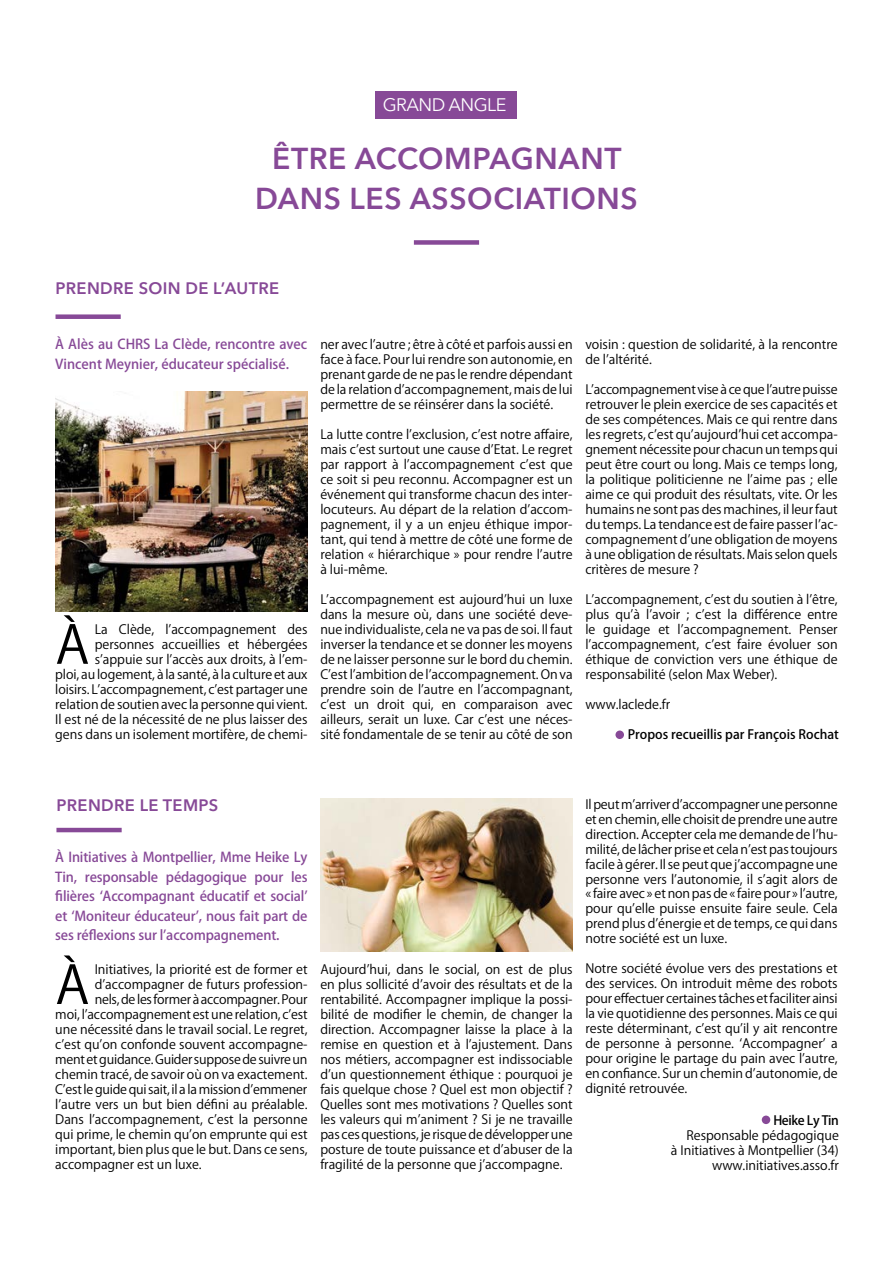
<style>
.page{position:relative;width:893px;height:1263px;background:#fff}
.page>*{position:absolute;margin:0;border:0;box-sizing:border-box;transform-origin:0 0}
.t1{font:52.05px "Koz Go Pro";color:#000}
.t2{font:600 30px/40.5px "Avenir Next LT Pro";letter-spacing:.02em;color:#874997;text-align:center}
.t3{font:18px "Avenir Next LT Pro";letter-spacing:-.03em;color:#fff}
.t4{font:600 16.5px "Avenir Next LT Pro";letter-spacing:.02em;color:#874997}
.t5{font:500 13.5px/19.5px "Koz Go Pro";color:#874997;text-align:justify}
.t6{font:12.75px/15px "Koz Go Pro";color:#000;text-align:justify}
.t7{font:12.75px "Koz Go Pro";letter-spacing:-.02em;color:#000}
.t8{font:500 12.75px "Koz Go Pro";color:#000}
.t9{font:500 12.75px "Koz Go Pro";letter-spacing:-.03em;color:#000}
</style>
<div class="page">
<hr style="left:56px;top:828px;width:66px;height:4px;background:#874997">
<img style="left:320px;top:798px;width:253px;height:154px">
<div style="left:762px;top:1115px;width:8px;height:9px;background:#874997;border-radius:50%"></div>
<div style="left:376px;top:91px;width:141px;height:28px;background:#874997"></div>
<div style="left:414px;top:240px;width:65px;height:5px;background:#874997"></div>
<div style="left:56px;top:314px;width:65px;height:5px;background:#874997"></div>
<img style="left:55px;top:391px;width:252px;height:220px">
<div style="left:615px;top:730px;width:9px;height:9px;background:#874997;border-radius:50%"></div>
<h3 class="t3" style="left:383px;top:94px;width:125px">GRAND ANGLE</h3>
<h2 class="t2" style="left:255px;top:138px;width:384px">ÊTRE ACCOMPAGNANT<br>DANS LES ASSOCIATIONS</h2>
<p class="t4" style="left:56px;top:278px;width:225px">PRENDRE SOIN DE L’AUTRE</p>
<p class="t5" style="left:55px;top:335px;width:254px">À Alès au CHRS La Clède, rencontre avec<br>Vincent Meynier, éducateur spécialisé.</p>
<h1 class="t1" style="left:55px;top:611px;width:36px">À</h1>
<p class="t6" style="left:55px;top:622px;width:254px;text-align:right">La Clède, l’accompagnement des personnes accueillies et hébergées s’appuie sur l’accès aux droits, à l’em-<br>ploi, au logement, à la santé, à la culture et aux loisirs. L’accompagnement, c’est partager une relation de soutien avec la personne qui vient.<br>Il est né de la nécessité de ne plus laisser des gens dans un isolement mortifère, de chemi-</p>
<p class="t6" style="left:320px;top:337px;width:254px">ner avec l’autre ; être à côté et parfois aussi en face à face. Pour lui rendre son autonomie, en prenant garde de ne pas le rendre dépendant de la relation d’accompagnement, mais de lui permettre de se réinsérer dans la société.</p>
<p class="t6" style="left:320px;top:427px;width:254px">La lutte contre l’exclusion, c’est notre affaire, mais c’est surtout une cause d’Etat. Le regret par rapport à l’accompagnement c’est que ce soit si peu reconnu. Accompagner est un événement qui transforme chacun des inter&shy;locuteurs. Au départ de la relation d’accom&shy;pagnement, il y a un enjeu éthique impor&shy;tant, qui tend à mettre de côté une forme de relation « hiérarchique » pour rendre l’autre à lui-même.</p>
<p class="t6" style="left:320px;top:592px;width:254px">L’accompagnement est aujourd’hui un luxe dans la mesure où, dans une société deve&shy;nue individualiste, cela ne va pas de soi. Il faut inverser la tendance et se donner les moyens de ne laisser personne sur le bord du chemin.<br>C’est l’ambition de l’accompagnement. On va prendre soin de l’autre en l’accompagnant, c’est un droit qui, en comparaison avec ailleurs, serait un luxe. Car c’est une néces&shy;sité fondamentale de se tenir au côté de son</p>
<p class="t6" style="left:585px;top:337px;width:254px">voisin : question de solidarité, à la rencontre de l’altérité.</p>
<p class="t6" style="left:585px;top:382px;width:254px">L’accompagnement vise à ce que l’autre puisse retrouver le plein exercice de ses capacités et de ses compétences. Mais ce qui rentre dans les regrets, c’est qu’aujourd’hui cet accompa&shy;gnement nécessite pour chacun un temps qui peut être court ou long. Mais ce temps long, la politique politicienne ne l’aime pas ; elle aime ce qui produit des résultats, vite. Or les humains ne sont pas des machines, il leur faut du temps. La tendance est de faire passer l’ac&shy;compagnement d’une obligation de moyens à une obligation de résultats. Mais selon quels critères de mesure ?</p>
<p class="t6" style="left:585px;top:592px;width:254px">L’accompagnement, c’est du soutien à l’être, plus qu’à l’avoir ; c’est la différence entre le guidage et l’accompagnement. Penser l’accompagnement, c’est faire évoluer son éthique de conviction vers une éthique de responsabilité (selon Max Weber).</p>
<p class="t6" style="left:585px;top:697px;width:86px">www.laclede.fr</p>
<p class="t8" style="left:628px;top:726px;width:213px">Propos recueillis par François Rochat</p>
<p class="t4" style="left:56px;top:795px;width:163px">PRENDRE LE TEMPS</p>
<p class="t5" style="left:55px;top:848px;width:254px">À Initiatives à Montpellier, Mme Heike Ly Tin, responsable pédagogique pour les filières ‘Accompagnant éducatif et social’ et ‘Moniteur éducateur’, nous fait part de ses réflexions sur l’accompagnement.</p>
<h1 class="t1" style="left:55px;top:951px;width:36px">À</h1>
<p class="t6" style="left:95px;top:962px;width:214px">Initiatives, la priorité est de former et</p>
<p class="t6" style="left:95px;top:977px;width:214px">d’accompagner de futurs profession-</p>
<p class="t7" style="left:95px;top:991px;width:214px">nels, de les former à accompagner. Pour</p>
<p class="t6" style="left:55px;top:1007px;width:254px">moi, l’accompagnement est une relation, c’est</p>
<p class="t6" style="left:55px;top:1022px;width:254px">une nécessité dans le travail social. Le regret,</p>
<p class="t6" style="left:55px;top:1037px;width:254px">c’est qu’on confonde souvent accompagne-</p>
<p class="t7" style="left:55px;top:1051px;width:254px">ment et guidance. Guider suppose de suivre un</p>
<p class="t6" style="left:55px;top:1067px;width:254px">chemin tracé, de savoir où on va exactement.</p>
<p class="t6" style="left:55px;top:1082px;width:254px">C’est le guide qui sait, il a la mission d’emmener</p>
<p class="t6" style="left:55px;top:1097px;width:254px">l’autre vers un but bien défini au préalable.</p>
<p class="t6" style="left:55px;top:1112px;width:254px">Dans l’accompagnement, c’est la personne</p>
<p class="t6" style="left:55px;top:1127px;width:254px">qui prime, le chemin qu’on emprunte qui est</p>
<p class="t6" style="left:55px;top:1142px;width:254px">important, bien plus que le but. Dans ce sens,</p>
<p class="t6" style="left:55px;top:1157px;width:148px">accompagner est un luxe.</p>
<p class="t6" style="left:320px;top:962px;width:254px">Aujourd’hui, dans le social, on est de plus en plus sollicité d’avoir des résultats et de la rentabilité. Accompagner implique la possi&shy;bilité de modifier le chemin, de changer la direction. Accompagner laisse la place à la remise en question et à l’ajustement. Dans nos métiers, accompagner est indissociable d’un questionnement éthique : pourquoi je fais quelque chose ? Quel est mon objectif ?<br>Quelles sont mes motivations ? Quelles sont les valeurs qui m’animent ? Si je ne travaille pas ces questions, je risque de développer une posture de toute puissance et d’abuser de la fragilité de la personne que j’accompagne.</p>
<p class="t6" style="left:585px;top:797px;width:254px">Il peut m’arriver d’accompagner une personne et en chemin, elle choisit de prendre une autre direction. Accepter cela me demande de l’hu&shy;milité, de lâcher prise et cela n’est pas toujours facile à gérer. Il se peut que j’accompagne une personne vers l’autonomie, il s’agit alors de « faire avec » et non pas de « faire pour » l’autre, pour qu’elle puisse ensuite faire seule. Cela prend plus d’énergie et de temps, ce qui dans notre société est un luxe.</p>
<p class="t6" style="left:585px;top:962px;width:254px">Notre société évolue vers des prestations et des services. On introduit même des robots pour effectuer certaines tâches et faciliter ainsi la vie quotidienne des personnes. Mais ce qui reste déterminant, c’est qu’il y ait rencontre de personne à personne. ‘Accompagner’ a pour origine le partage du pain avec l’autre, en confiance. Sur un chemin d’autonomie, de dignité retrouvée.</p>
<p class="t9" style="left:773px;top:1112px;width:67px">Heike Ly Tin</p>
<p class="t6" style="left:671px;top:1128px;width:169px;text-align:right">Responsable pédagogique<br>à Initiatives à Montpellier (34) www.initiatives.asso.fr</p>
</div>
